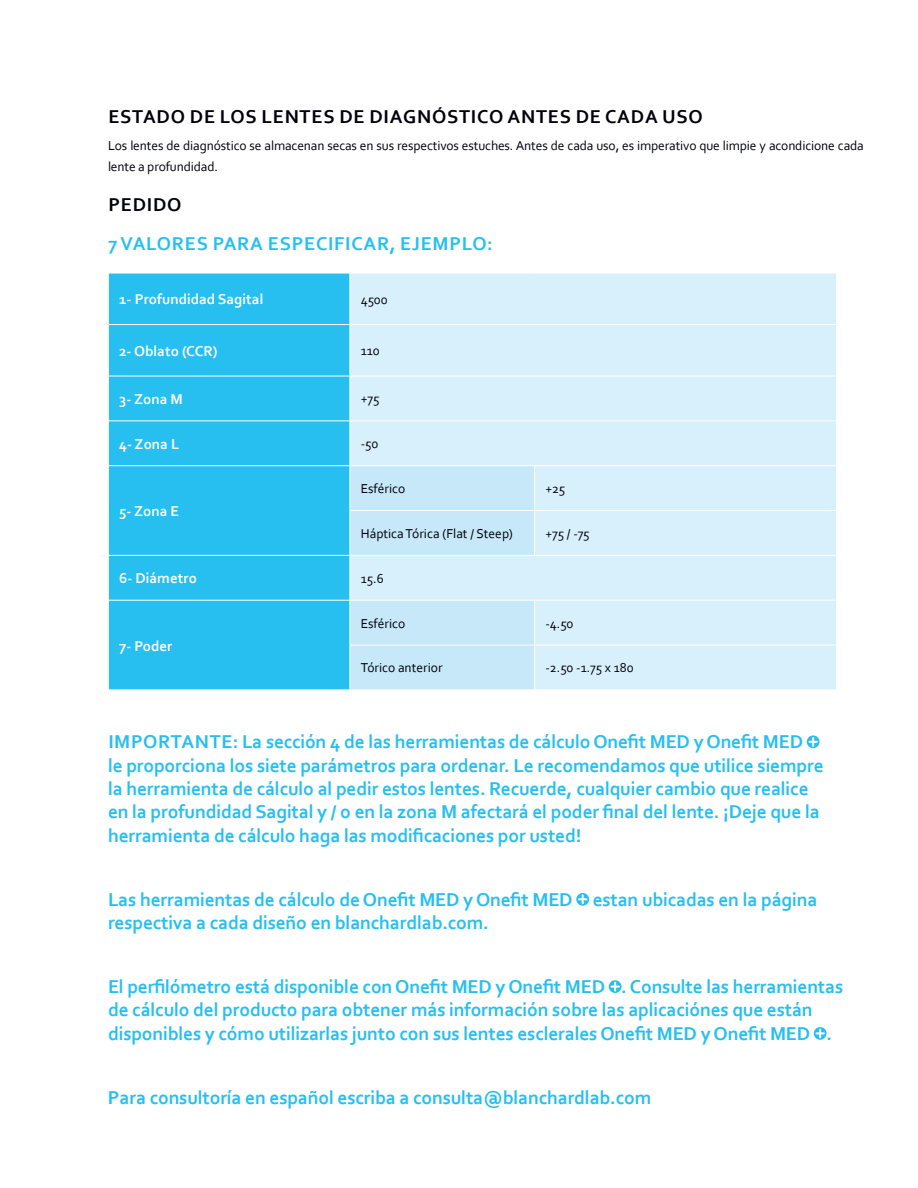
<style>
.page{position:relative;width:918px;height:1188px;background:#fff}
.page>*{position:absolute;margin:0;border:0;box-sizing:border-box;transform-origin:0 0}
.t1{font:700 19.5px/23.4px "Corbel";letter-spacing:-.01em;color:#26bff0}
.t2{font:700 19.5px "Corbel";letter-spacing:.04em;color:#00000b}
.t3{font:700 19.5px "Corbel";letter-spacing:.04em;color:#26bff0}
.t4{font:700 15px "Corbel";color:#fff}
.t5{font:13.5px/21px "Corbel";letter-spacing:-.01em;color:#00000b}
</style>
<div class="page">
<div style="left:109px;top:274px;width:241px;height:416px;background:#26bff0"></div>
<div style="left:351px;top:274px;width:485px;height:416px;background:#d8f0fb"></div>
<svg style="left:351px;top:466px;width:184px;height:224px;background:#cae9f9"></svg>
<hr style="left:109px;top:324px;width:241px;height:1px;background:#fff">
<hr style="left:350px;top:324px;width:185px;height:1px;background:#fff">
<hr style="left:535px;top:324px;width:302px;height:1px;background:#fff">
<hr style="left:109px;top:376px;width:241px;height:1px;background:#fff">
<hr style="left:350px;top:376px;width:185px;height:1px;background:#fff">
<hr style="left:535px;top:376px;width:302px;height:1px;background:#fff">
<hr style="left:109px;top:420px;width:241px;height:1px;background:#fff">
<hr style="left:350px;top:420px;width:185px;height:1px;background:#fff">
<hr style="left:535px;top:420px;width:302px;height:1px;background:#fff">
<hr style="left:109px;top:465px;width:241px;height:1px;background:#fff">
<hr style="left:350px;top:465px;width:185px;height:1px;background:#fff">
<hr style="left:535px;top:465px;width:302px;height:1px;background:#fff">
<hr style="left:350px;top:510px;width:185px;height:1px;background:#fff">
<hr style="left:535px;top:510px;width:302px;height:1px;background:#fff">
<hr style="left:109px;top:555px;width:241px;height:1px;background:#fff">
<hr style="left:350px;top:555px;width:185px;height:1px;background:#fff">
<hr style="left:535px;top:555px;width:302px;height:1px;background:#fff">
<hr style="left:109px;top:600px;width:241px;height:1px;background:#fff">
<hr style="left:350px;top:600px;width:185px;height:1px;background:#fff">
<hr style="left:535px;top:600px;width:302px;height:1px;background:#fff">
<hr style="left:350px;top:645px;width:185px;height:1px;background:#fff">
<hr style="left:535px;top:645px;width:302px;height:1px;background:#fff">
<hr style="left:534px;top:466px;width:1px;height:44px;background:#fff">
<hr style="left:534px;top:511px;width:1px;height:44px;background:#fff">
<hr style="left:534px;top:601px;width:1px;height:44px;background:#fff">
<hr style="left:534px;top:645px;width:1px;height:45px;background:#fff">
<svg style="left:807px;top:735px;width:13px;height:13px"></svg>
<svg style="left:576px;top:893px;width:13px;height:13px"></svg>
<svg style="left:609px;top:980px;width:13px;height:13px"></svg>
<svg style="left:814px;top:1027px;width:13px;height:13px"></svg>
<p class="t2" style="left:108px;top:104px;width:596px">ESTADO DE LOS LENTES DE DIAGNÓSTICO ANTES DE CADA USO</p>
<p class="t5" style="left:108px;top:135px;width:757px">Los lentes de diagnóstico se almacenan secas en sus respectivos estuches. Antes de cada uso, es imperativo que limpie y acondicione cada lente a profundidad.</p>
<p class="t2" style="left:108px;top:192px;width:75px">PEDIDO</p>
<p class="t3" style="left:108px;top:232px;width:386px">7 VALORES PARA ESPECIFICAR, EJEMPLO:</p>
<p class="t4" style="left:119px;top:290px;width:146px">1- Profundidad Sagital</p>
<p class="t5" style="left:361px;top:289px;width:29px">4500</p>
<p class="t4" style="left:119px;top:342px;width:100px">2- Oblato (CCR)</p>
<p class="t5" style="left:361px;top:340px;width:21px">110</p>
<p class="t4" style="left:119px;top:390px;width:65px">3- Zona M</p>
<p class="t5" style="left:361px;top:388px;width:20px">+75</p>
<p class="t4" style="left:119px;top:435px;width:62px">4- Zona L</p>
<p class="t5" style="left:361px;top:433px;width:19px">-50</p>
<p class="t4" style="left:119px;top:502px;width:61px">5- Zona E</p>
<p class="t5" style="left:361px;top:478px;width:46px">Esférico</p>
<p class="t5" style="left:545px;top:478px;width:21px">+25</p>
<p class="t5" style="left:361px;top:523px;width:154px">Háptica Tórica (Flat / Steep)</p>
<p class="t5" style="left:545px;top:523px;width:46px">+75 / -75</p>
<p class="t4" style="left:119px;top:569px;width:79px">6- Diámetro</p>
<p class="t5" style="left:361px;top:568px;width:25px">15.6</p>
<p class="t4" style="left:119px;top:636px;width:55px">7- Poder</p>
<p class="t5" style="left:361px;top:612px;width:46px">Esférico</p>
<p class="t5" style="left:545px;top:612px;width:30px">-4.50</p>
<p class="t5" style="left:361px;top:657px;width:83px">Tórico anterior</p>
<p class="t5" style="left:545px;top:657px;width:90px">-2.50 -1.75 x 180</p>
<p class="t1" style="left:108px;top:730px;width:717px">IMPORTANTE: La sección 4 de las herramientas de cálculo Onefit MED y Onefit MED<br>le proporciona los siete parámetros para ordenar. Le recomendamos que utilice siempre la herramienta de cálculo al pedir estos lentes. Recuerde, cualquier cambio que realice en la profundidad Sagital y / o en la zona M afectará el poder final del lente. ¡Deje que la herramienta de cálculo haga las modificaciones por usted!</p>
<p class="t1" style="left:108px;top:887px;width:711px">Las herramientas de cálculo de Onefit MED y Onefit MED estan ubicadas en la página respectiva a cada diseño en blanchardlab.com.</p>
<p class="t1" style="left:108px;top:974px;width:737px">El perfilómetro está disponible con Onefit MED y Onefit MED . Consulte las herramientas de cálculo del producto para obtener más información sobre las aplicaciónes que están disponibles y cómo utilizarlas junto con sus lentes esclerales Onefit MED y Onefit MED .</p>
<p class="t1" style="left:108px;top:1085px;width:545px">Para consultoría en español escriba a consulta@blanchardlab.com</p>
</div>
